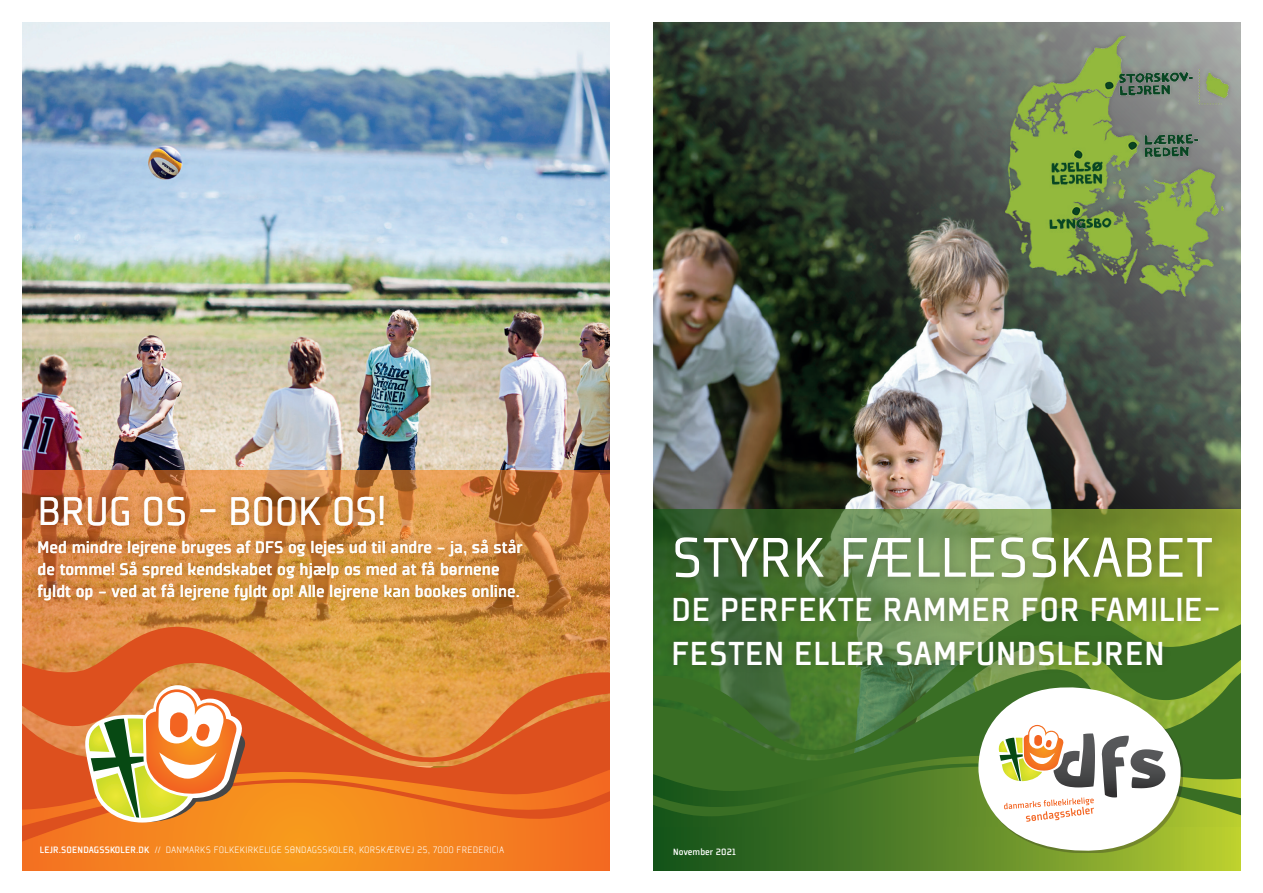
<style>
.page{position:relative;width:1263px;height:893px;background:#fff}
.page>*{position:absolute;margin:0;border:0;box-sizing:border-box;transform-origin:0 0}
.t1{font:61.5px "Plexes Pro";letter-spacing:-.005em;color:#fff}
.t2{font:44.1px "Plexes Pro";letter-spacing:-.005em;color:#fff}
.t3{font:500 36.75px/44.1px "Plexes Pro";letter-spacing:.015em;color:#fff}
.t4{font:500 18.3px/22px "Plexes Pro";color:#fff}
.t5{font:300 10.2px "Plexes Pro";letter-spacing:.015em;color:#fff}
.t6{font:500 10.05px "Plexes Pro";color:#fff}
.s1{font-weight:500}
</style>
<div class="page">
<img style="left:653px;top:22px;width:588px;height:487px">
<svg style="left:653px;top:832px;width:588px;height:39px;background:#558226"></svg>
<svg style="left:653px;top:509px;width:588px;height:99px;background:#638239"></svg>
<svg style="left:653px;top:661px;width:588px;height:102px;background:#43752d"></svg>
<svg style="left:653px;top:763px;width:588px;height:69px;background:#477824"></svg>
<div style="left:664px;top:528px;width:563px;height:146px;background:#231f20;opacity:.25"></div>
<svg style="left:978px;top:681px;width:203px;height:177px"></svg>
<img style="left:22px;top:22px;width:588px;height:448px">
<svg style="left:22px;top:470px;width:588px;height:137px;background:#cc7f40"></svg>
<svg style="left:22px;top:858px;width:588px;height:13px;background:#f5841f"></svg>
<svg style="left:22px;top:607px;width:588px;height:61px;background:#d78b3c"></svg>
<svg style="left:22px;top:668px;width:588px;height:87px;background:#df7833"></svg>
<svg style="left:22px;top:755px;width:588px;height:103px;background:#ed751f"></svg>
<svg style="left:85px;top:685px;width:160px;height:137px"></svg>
<div style="left:1001px;top:32px;width:231px;height:268px;background:#231f20;opacity:.25"></div>
<img style="left:1006px;top:36px;width:222px;height:260px">
<div style="left:30px;top:487px;width:501px;height:122px;background:#231f20;opacity:.25"></div>
<h2 class="t2" style="left:38px;top:484px;width:350px">BRUG OS - BOOK OS!</h2>
<p class="t4" style="left:38px;top:536px;width:487px">Med mindre lejrene bruges af DFS og lejes ud til andre - ja, så står de tomme! Så spred kendskabet og hjælp os med at få børnene fyldt op - ved at få lejrene fyldt op! Alle lejrene kan bookes online.</p>
<p class="t5" style="left:40px;top:843px;width:466px"><span class="s1">LEJR.SOENDAGSSKOLER.DK</span> // DANMARKS FOLKEKIRKELIGE SØNDAGSSKOLER, KORSKÆRVEJ 25, 7000 FREDERICIA</p>
<h1 class="t1" style="left:672px;top:521px;width:543px">STYRK FÆLLESSKABET</h1>
<h3 class="t3" style="left:671px;top:587px;width:551px">DE PERFEKTE RAMMER FOR FAMILIE-<br>FESTEN ELLER SAMFUNDSLEJREN</h3>
<p class="t6" style="left:673px;top:846px;width:64px">November 2021</p>
</div>
